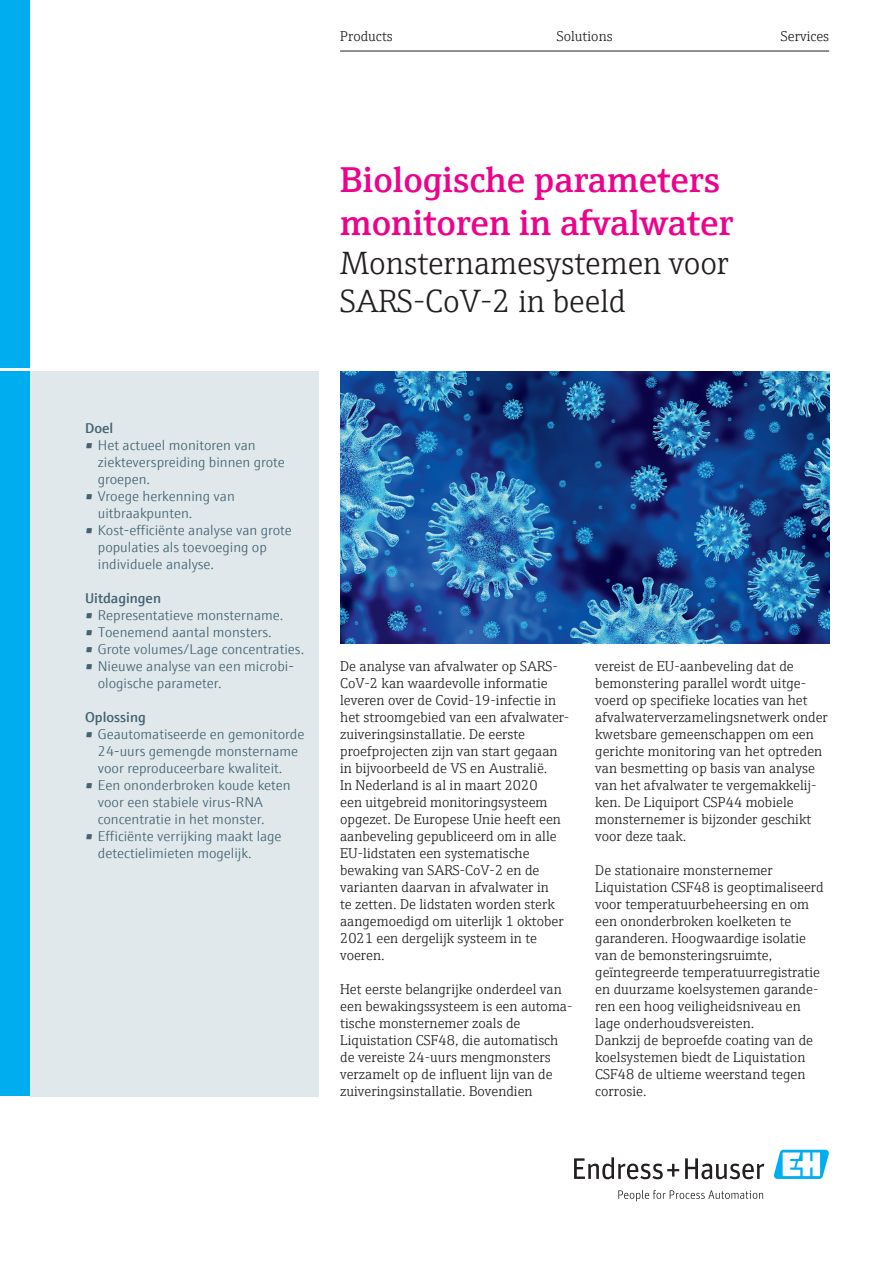
<style>
.page{position:relative;width:893px;height:1263px;background:#fff}
.page>*{position:absolute;margin:0;border:0;box-sizing:border-box;transform-origin:0 0}
.t1{font:600 36px/43.2px "E+H Serif";color:#ed028c}
.t2{font:300 32.25px/38.7px "E+H Serif";letter-spacing:-.005em;color:#231f20}
.t3{font:300 14.25px/17px "E+H Serif";color:#231f20}
.t4{font:300 14.25px/17px "E+H Sans";color:#446472}
.t5{font:600 14.25px "E+H Sans";color:#446472}
</style>
<div class="page">
<div style="left:30px;top:371px;width:289px;height:725px;background:#e0e8ec"></div>
<svg style="left:574px;top:1157px;width:105px;height:22px"></svg>
<svg style="left:685px;top:1158px;width:79px;height:21px"></svg>
<svg style="left:618px;top:1190px;width:145px;height:11px"></svg>
<svg style="left:773px;top:1150px;width:56px;height:29px"></svg>
<div style="left:0;top:0;width:30px;height:1096px;background:#00aeef"></div>
<hr style="left:0;top:369px;width:32px;height:2px;background:#fff">
<hr style="left:340px;top:51px;width:489px;height:1px;background:#231f20">
<img style="left:340px;top:371px;width:489px;height:272px">
<p class="t3" style="left:340px;top:27px;width:54px">Products</p>
<p class="t3" style="left:557px;top:27px;width:57px">Solutions</p>
<p class="t3" style="left:781px;top:27px;width:50px">Services</p>
<h1 class="t1" style="left:340px;top:155px;width:395px">Biologische parameters monitoren in afvalwater</h1>
<h2 class="t2" style="left:340px;top:241px;width:390px">Monsternamesystemen voor<br>SARS-CoV-2 in beeld</h2>
<p class="t5" style="left:85px;top:417px;width:30px">Doel</p>
<p class="t4" style="left:98px;top:435px;width:189px;text-indent:-13px">• Het actueel monitoren van ziekteverspreiding binnen grote groepen.</p>
<p class="t4" style="left:98px;top:486px;width:138px;text-indent:-13px">• Vroege herkenning van uitbraakpunten.</p>
<p class="t4" style="left:98px;top:520px;width:196px;text-indent:-13px">• Kost-efficiënte analyse van grote populaties als toevoeging op individuele analyse.</p>
<p class="t5" style="left:85px;top:587px;width:78px">Uitdagingen</p>
<p class="t4" style="left:85px;top:605px;width:200px">• Representatieve monstername.</p>
<p class="t4" style="left:85px;top:622px;width:188px">• Toenemend aantal monsters.</p>
<p class="t4" style="left:85px;top:639px;width:221px">• Grote volumes/Lage concentraties.</p>
<p class="t4" style="left:98px;top:656px;width:198px;text-indent:-13px">• Nieuwe analyse van een microbi&shy;ologische parameter.</p>
<p class="t5" style="left:85px;top:706px;width:62px">Oplossing</p>
<p class="t4" style="left:98px;top:724px;width:208px;text-indent:-13px">• Geautomatiseerde en gemonitorde<br>24-uurs gemengde monstername voor reproduceerbare kwaliteit.</p>
<p class="t4" style="left:98px;top:775px;width:194px;text-indent:-13px">• Een ononderbroken koude keten voor een stabiele virus-RNA concentratie in het monster.</p>
<p class="t4" style="left:98px;top:826px;width:185px;text-indent:-13px">• Efficiënte verrijking maakt lage detectielimieten mogelijk.</p>
<p class="t3" style="left:340px;top:656px;width:231px">De analyse van afvalwater op SARS-CoV-2 kan waardevolle informatie leveren over de Covid-19-infectie in het stroomgebied van een afvalwater&shy;zuiveringsinstallatie. De eerste proefprojecten zijn van start gegaan in bijvoorbeeld de VS en Australië.<br>In Nederland is al in maart 2020<br>een uitgebreid monitoringsysteem opgezet. De Europese Unie heeft een aanbeveling gepubliceerd om in alle EU-lidstaten een systematische bewaking van SARS-CoV-2 en de varianten daarvan in afvalwater in<br>te zetten. De lidstaten worden sterk aangemoedigd om uiterlijk 1 oktober 2021 een dergelijk systeem in te voeren.</p>
<p class="t3" style="left:340px;top:980px;width:234px">Het eerste belangrijke onderdeel van een bewakingssysteem is een automa&shy;tische monsternemer zoals de Liquistation CSF48, die automatisch de vereiste 24-uurs mengmonsters verzamelt op de influent lijn van de zuiveringsinstallatie. Bovendien</p>
<p class="t3" style="left:595px;top:657px;width:234px">vereist de EU-aanbeveling dat de bemonstering parallel wordt uitge&shy;voerd op specifieke locaties van het afvalwaterverzamelingsnetwerk onder kwetsbare gemeenschappen om een gerichte monitoring van het optreden van besmetting op basis van analyse van het afvalwater te vergemakkelij&shy;ken. De Liquiport CSP44 mobiele monsternemer is bijzonder geschikt voor deze taak.</p>
<p class="t3" style="left:595px;top:861px;width:230px">De stationaire monsternemer<br>Liquistation CSF48 is geoptimaliseerd voor temperatuurbeheersing en om een ononderbroken koelketen te garanderen. Hoogwaardige isolatie van de bemonsteringsruimte, geïntegreerde temperatuurregistratie en duurzame koelsystemen garande&shy;ren een hoog veiligheidsniveau en lage onderhoudsvereisten.<br>Dankzij de beproefde coating van de koelsystemen biedt de Liquistation<br>CSF48 de ultieme weerstand tegen corrosie.</p>
</div>
